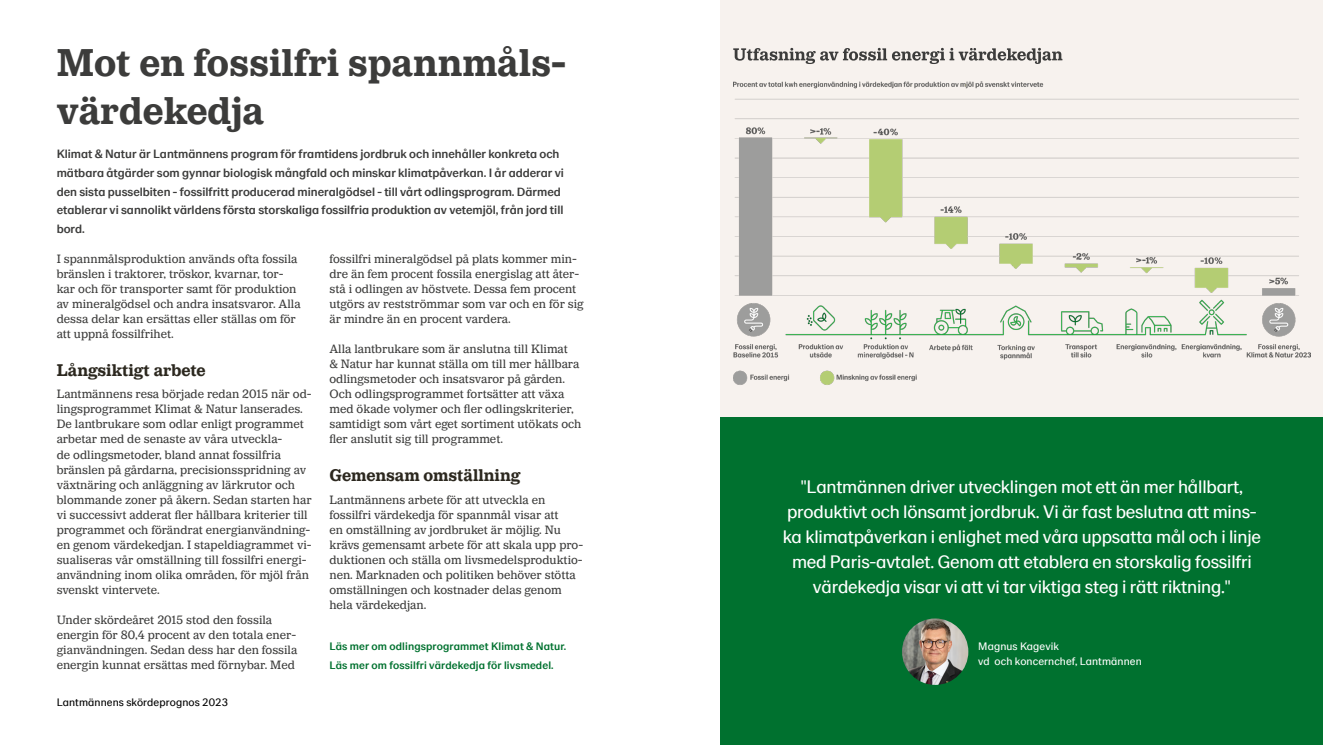
<style>
.page{position:relative;width:1323px;height:745px;background:#fff}
.page>*{position:absolute;margin:0;border:0;box-sizing:border-box;transform-origin:0 0}
.t1{font:700 40px/48.8px "LM Serif Office";color:#3c3c3b}
.t2{font:18.75px/25px "LM Sans Office";letter-spacing:-.01em;color:#fff;text-align:center}
.t3{font:700 17.5px "LM Serif Office";color:#2c281f}
.t4{font:12.5px/15px "LM Serif Office";color:#3c3c3b}
.t5{font:500 12.5px/18.8px "LM Sans Office";color:#3c3c3b}
.t6{font:500 11.25px/18.8px "LM Sans Office";letter-spacing:.01em;color:#00712f}
.t7{font:11.25px/15px "LM Sans Office";letter-spacing:.01em;color:#fff}
.t8{font:11.25px "LM Sans Office";letter-spacing:.01em;color:#000}
</style>
<div class="page">
<div style="left:721px;top:0;width:602px;height:417px;background:#f7f2ee"></div>
<svg style="left:733px;top:48px;width:329px;height:16px"></svg>
<img style="left:733px;top:81px;width:577px;height:304px">
<div style="left:721px;top:417px;width:602px;height:327px;background:#00712f"></div>
<img style="left:902px;top:618px;width:66px;height:66px;border-radius:33px">
<h1 class="t1" style="left:57px;top:39px;width:511px">Mot en fossilfri spannmåls&shy;värdekedja</h1>
<p class="t5" style="left:57px;top:144px;width:509px">Klimat &amp; Natur är Lantmännens program för framtidens jordbruk och innehåller konkreta och mätbara åtgärder som gynnar biologisk mångfald och minskar klimatpåverkan. I år adderar vi den sista pusselbiten - fossilfritt producerad mineralgödsel - till vårt odlingsprogram. Därmed etablerar vi sannolikt världens första storskaliga fossilfria produktion av vetemjöl, från jord till bord.</p>
<p class="t4" style="left:57px;top:252px;width:246px">I spannmålsproduktion används ofta fossila bränslen i traktorer, tröskor, kvarnar, tor&shy;kar och för transporter samt för produktion av mineralgödsel och andra insatsvaror. Alla dessa delar kan ersättas eller ställas om för att uppnå fossilfrihet.</p>
<h3 class="t3" style="left:57px;top:360px;width:150px">Långsiktigt arbete</h3>
<p class="t4" style="left:57px;top:387px;width:256px">Lantmännens resa började redan 2015 när od&shy;lingsprogrammet Klimat &amp; Natur lanserades.<br>De lantbrukare som odlar enligt programmet arbetar med de senaste av våra utveckla-<br>de odlingsmetoder, bland annat fossilfria bränslen på gårdarna, precisionsspridning av växtnäring och anläggning av lärkrutor och blommande zoner på åkern. Sedan starten har vi successivt adderat fler hållbara kriterier till programmet och förändrat energianvändning&shy;en genom värdekedjan. I stapeldiagrammet vi&shy;sualiseras vår omställning till fossilfri energi&shy;användning inom olika områden, för mjöl från svenskt vintervete.</p>
<p class="t4" style="left:57px;top:612px;width:242px">Under skördeåret 2015 stod den fossila energin för 80,4 procent av den totala ener&shy;gianvändningen. Sedan dess har den fossila energin kunnat ersättas med förnybar. Med</p>
<p class="t8" style="left:57px;top:695px;width:173px">Lantmännens skördeprognos 2023</p>
<p class="t4" style="left:329px;top:252px;width:256px">fossilfri mineralgödsel på plats kommer min&shy;dre än fem procent fossila energislag att åter&shy;stå i odlingen av höstvete. Dessa fem procent utgörs av restströmmar som var och en för sig är mindre än en procent vardera.</p>
<p class="t4" style="left:329px;top:342px;width:253px">Alla lantbrukare som är anslutna till Klimat<br>&amp; Natur har kunnat ställa om till mer hållbara odlingsmetoder och insatsvaror på gården.<br>Och odlingsprogrammet fortsätter att växa med ökade volymer och fler odlingskriterier, samtidigt som vårt eget sortiment utökats och fler anslutit sig till programmet.</p>
<h3 class="t3" style="left:329px;top:465px;width:193px">Gemensam omställning</h3>
<p class="t4" style="left:329px;top:492px;width:255px">Lantmännens arbete för att utveckla en fossilfri värdekedja för spannmål visar att<br>en omställning av jordbruket är möjlig. Nu krävs gemensamt arbete för att skala upp pro&shy;duktionen och ställa om livsmedelsproduktio&shy;nen. Marknaden och politiken behöver stötta omställningen och kostnader delas genom hela värdekedjan.</p>
<p class="t6" style="left:330px;top:636px;width:238px">Läs mer om odlingsprogrammet Klimat &amp; Natur.<br>Läs mer om fossilfri värdekedja för livsmedel.</p>
<p class="t2" style="left:783px;top:473px;width:480px">"Lantmännen driver utvecklingen mot ett än mer hållbart, produktivt och lönsamt jordbruk. Vi är fast beslutna att mins&shy;ka klimatpåverkan i enlighet med våra uppsatta mål och i linje med Paris-avtalet. Genom att etablera en storskalig fossilfri värdekedja visar vi att vi tar viktiga steg i rätt riktning."</p>
<p class="t7" style="left:978px;top:638px;width:165px">Magnus Kagevik<br>vd och koncernchef, Lantmännen</p>
</div>
